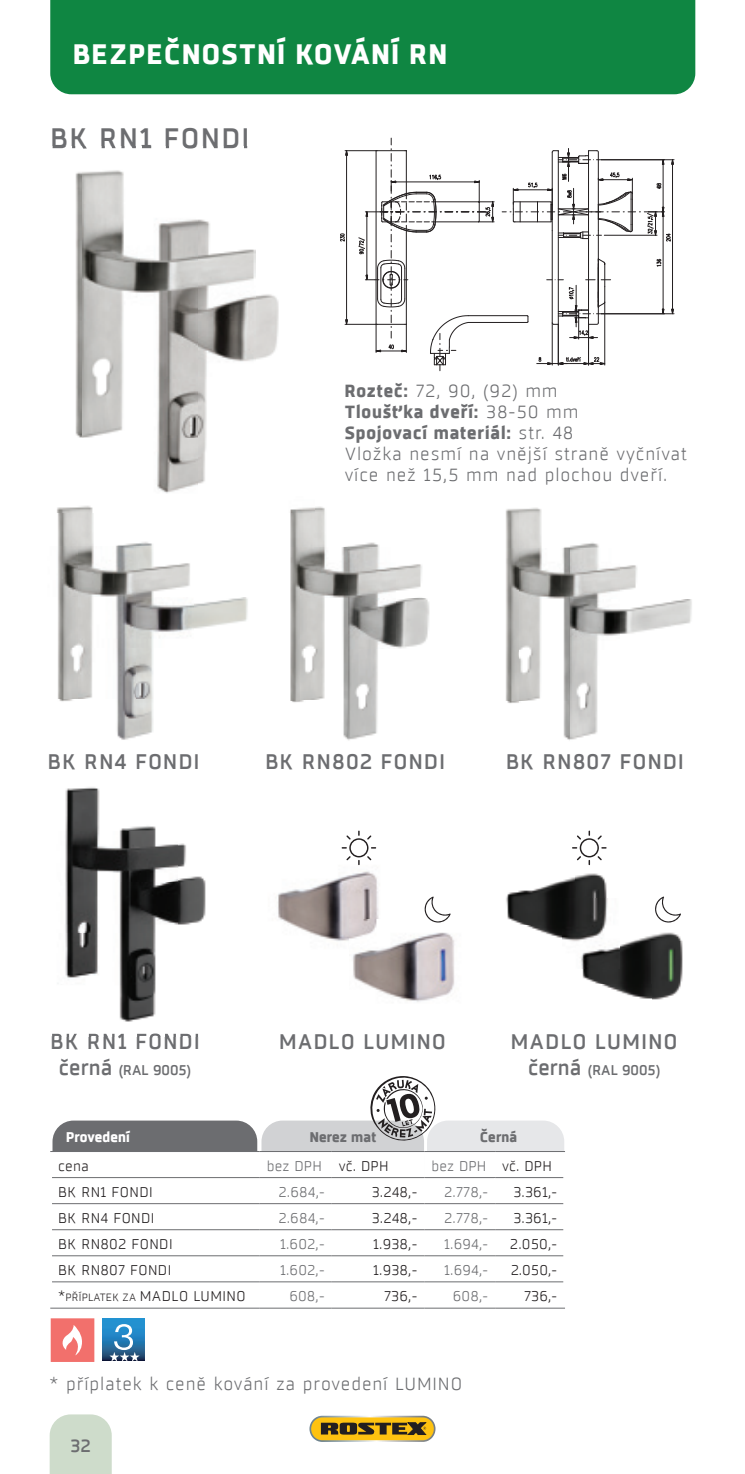
<style>
.page{position:relative;width:745px;height:1474px;background:#fff}
.page>*{position:absolute;margin:0;border:0;box-sizing:border-box;transform-origin:0 0}
.t1{font:800 28px "Sisco";letter-spacing:.06em;color:#fff}
.t2{font:500 28px "Sisco";letter-spacing:.07em;color:#6c6d70}
.t3{font:500 21px "Sisco";letter-spacing:.07em;color:#6c6d70}
.t4{font:300 17.5px/21px "Sisco";letter-spacing:.05em;color:#6c6d70}
.t5{font:500 17.5px "Sisco";color:#6c6d70}
.t6{font:300 14px "Sisco";letter-spacing:.02em;color:#231f20}
.t7{font:300 14px "Sisco";letter-spacing:.01em;color:#6c6d70}
.t8{font:500 14px "Sisco";color:#6c6d70}
.t9{font:800 14px "Sisco";letter-spacing:.01em;color:#6c6d70}
.t10{font:800 14px "Sisco";letter-spacing:.01em;color:#fff}
.s1{font-weight:800}
.s2{font-size:21px}
.s3{color:#231f20}
.s4{font-size:10.5px}
</style>
<div class="page">
<svg style="left:309px;top:1415px;width:126px;height:26px;background:#b59536"></svg>
<svg style="left:50px;top:1414px;width:62px;height:59px;background:#d1dece"></svg>
<div style="left:50px;top:0;width:644px;height:94px;background:#0f8642"></div>
<hr style="left:50px;top:1151px;width:209px;height:1px;background:#6c6d70">
<hr style="left:50px;top:1307px;width:209px;height:1px;background:#6c6d70">
<svg style="left:51px;top:1076px;width:513px;height:232px"></svg>
<svg style="left:51px;top:1318px;width:43px;height:43px;background:#f3837f"></svg>
<img style="left:102px;top:1318px;width:42px;height:42px">
<svg style="left:109px;top:1323px;width:30px;height:38px"></svg>
<img style="left:65px;top:787px;width:141px;height:235px">
<img style="left:52px;top:1033px;width:146px;height:3px">
<img style="left:278px;top:865px;width:101px;height:76px">
<img style="left:353px;top:922px;width:102px;height:80px">
<img style="left:349px;top:919px;width:60px;height:50px">
<hr style="left:345px;top:150px;width:31px;height:1px;background:#231f20">
<hr style="left:345px;top:324px;width:31px;height:1px;background:#231f20">
<hr style="left:346px;top:155px;width:1px;height:165px;background:#231f20">
<svg style="left:345px;top:150px;width:3px;height:6px"></svg>
<svg style="left:340px;top:233px;width:4px;height:9px"></svg>
<svg style="left:358px;top:138px;width:315px;height:233px"></svg>
<img style="left:52px;top:147px;width:31px;height:291px">
<img style="left:83px;top:170px;width:41px;height:35px">
<img style="left:83px;top:205px;width:196px;height:288px">
<img style="left:53px;top:147px;width:194px;height:2px">
<img style="left:57px;top:512px;width:21px;height:190px">
<img style="left:78px;top:512px;width:170px;height:188px">
<img style="left:117px;top:700px;width:261px;height:41px">
<img style="left:57px;top:505px;width:243px;height:7px">
<img style="left:275px;top:512px;width:25px;height:189px">
<img style="left:300px;top:506px;width:130px;height:195px">
<img style="left:252px;top:505px;width:23px;height:236px">
<img style="left:505px;top:507px;width:187px;height:233px">
<img style="left:506px;top:877px;width:69px;height:48px">
<img style="left:575px;top:847px;width:32px;height:51px">
<img style="left:527px;top:925px;width:35px;height:13px">
<img style="left:634px;top:913px;width:48px;height:28px">
<img style="left:581px;top:941px;width:102px;height:59px">
<img style="left:562px;top:898px;width:57px;height:70px">
<svg style="left:341px;top:830px;width:35px;height:35px"></svg>
<svg style="left:572px;top:830px;width:34px;height:35px"></svg>
<svg style="left:424px;top:896px;width:26px;height:26px"></svg>
<svg style="left:653px;top:896px;width:27px;height:26px"></svg>
<h1 class="t1" style="left:73px;top:35px;width:375px">BEZPEČNOSTNÍ KOVÁNÍ RN</h1>
<h1 class="t2" style="left:50px;top:120px;width:200px">BK RN1 FONDI</h1>
<p class="t4" style="left:344px;top:381px;width:343px"><span class="s1">Rozteč:</span> 72, 90, (92) mm<br><span class="s1">Tloušťka dveří:</span> 38-50 mm<br><span class="s1">Spojovací materiál:</span> str. 48<br>Vložka nesmí na vnější straně vyčnívat více než 15,5 mm nad plochou dveří.</p>
<p class="t3" style="left:48px;top:748px;width:153px">BK RN4 FONDI</p>
<p class="t3" style="left:265px;top:748px;width:181px">BK RN802 FONDI</p>
<p class="t3" style="left:505px;top:748px;width:179px">BK RN807 FONDI</p>
<p class="t3" style="left:50px;top:1027px;width:150px">BK RN1 FONDI</p>
<p class="t3" style="left:510px;top:1027px;width:168px">MADLO LUMINO</p>
<p class="t3" style="left:279px;top:1028px;width:168px">MADLO LUMINO</p>
<p class="t8" style="left:59px;top:1060px;width:134px"><span class="s2">černá</span> (RAL 9005)</p>
<p class="t8" style="left:527px;top:1060px;width:134px"><span class="s2">černá</span> (RAL 9005)</p>
<p class="t10" style="left:66px;top:1127px;width:65px">Provedení</p>
<p class="t9" style="left:309px;top:1127px;width:68px">Nerez mat</p>
<p class="t9" style="left:480px;top:1127px;width:38px">Černá</p>
<p class="t6" style="left:58px;top:1156px;width:32px">cena</p>
<p class="t7" style="left:266px;top:1156px;width:123px">bez DPH <span class="s3">vč. DPH</span></p>
<p class="t7" style="left:431px;top:1156px;width:122px">bez DPH <span class="s3">vč. DPH</span></p>
<p class="t6" style="left:58px;top:1182px;width:96px">BK RN1 FONDI</p>
<p class="t7" style="left:278px;top:1182px;width:48px">2.684,-</p>
<p class="t6" style="left:371px;top:1182px;width:47px">3.248,-</p>
<p class="t7" style="left:444px;top:1182px;width:45px">2.778,-</p>
<p class="t6" style="left:513px;top:1182px;width:45px">3.361,-</p>
<p class="t6" style="left:58px;top:1208px;width:98px">BK RN4 FONDI</p>
<p class="t7" style="left:278px;top:1208px;width:48px">2.684,-</p>
<p class="t6" style="left:371px;top:1208px;width:47px">3.248,-</p>
<p class="t7" style="left:444px;top:1208px;width:45px">2.778,-</p>
<p class="t6" style="left:513px;top:1208px;width:45px">3.361,-</p>
<p class="t6" style="left:58px;top:1234px;width:116px">BK RN802 FONDI</p>
<p class="t7" style="left:280px;top:1234px;width:46px">1.602,-</p>
<p class="t6" style="left:373px;top:1234px;width:46px">1.938,-</p>
<p class="t7" style="left:444px;top:1234px;width:45px">1.694,-</p>
<p class="t6" style="left:509px;top:1234px;width:49px">2.050,-</p>
<p class="t6" style="left:58px;top:1260px;width:114px">BK RN807 FONDI</p>
<p class="t7" style="left:280px;top:1260px;width:46px">1.602,-</p>
<p class="t6" style="left:373px;top:1260px;width:46px">1.938,-</p>
<p class="t7" style="left:444px;top:1260px;width:45px">1.694,-</p>
<p class="t6" style="left:510px;top:1260px;width:48px">2.050,-</p>
<p class="t6" style="left:58px;top:1286px;width:189px">*<span class="s4">PŘÍPLATEK ZA</span> MADLO LUMINO</p>
<p class="t7" style="left:289px;top:1286px;width:37px">608,-</p>
<p class="t6" style="left:384px;top:1286px;width:35px">736,-</p>
<p class="t7" style="left:452px;top:1286px;width:37px">608,-</p>
<p class="t6" style="left:524px;top:1286px;width:34px">736,-</p>
<p class="t4" style="left:50px;top:1373px;width:413px">* příplatek k ceně kování za provedení LUMINO</p>
<p class="t5" style="left:70px;top:1434px;width:22px">32</p>
</div>
